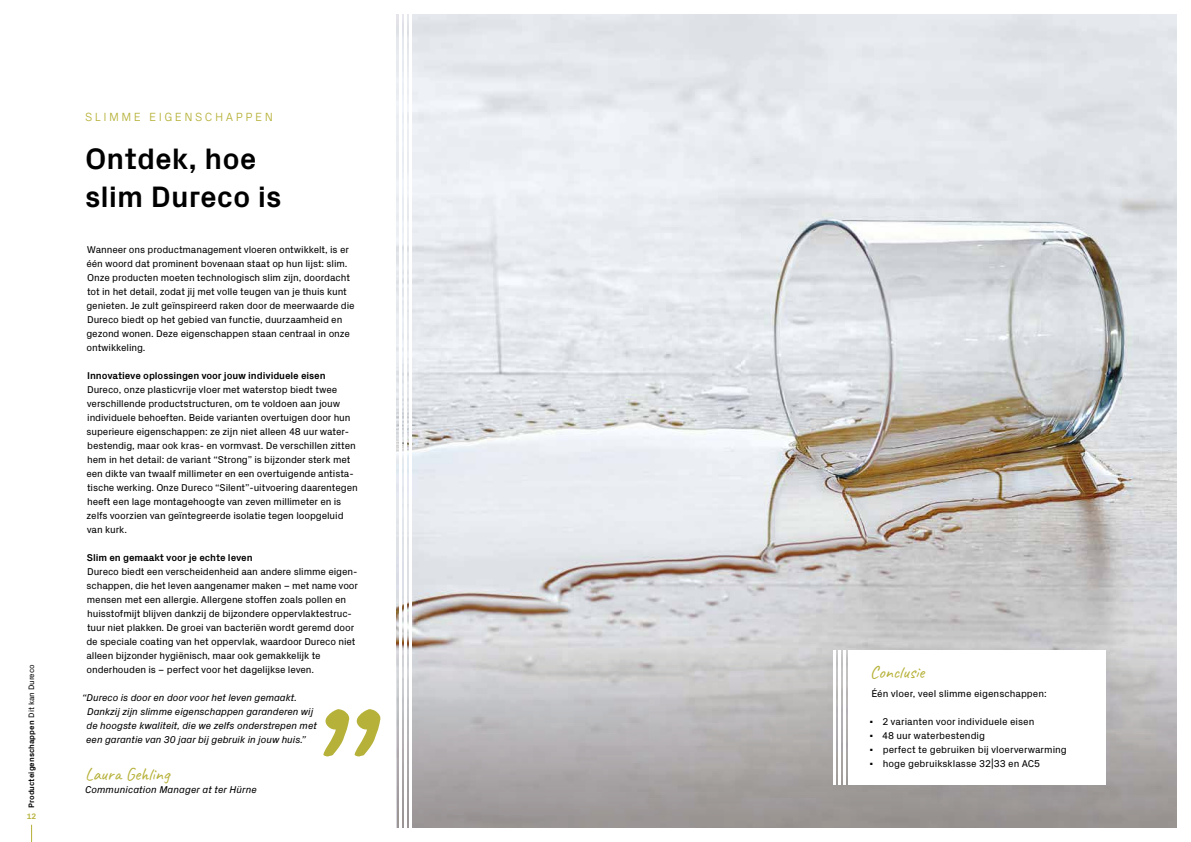
<style>
.page{position:relative;width:1191px;height:842px;background:#fff}
.page>*{position:absolute;margin:0;border:0;box-sizing:border-box;transform-origin:0 0}
.t1{font:700 30px/38px "Px Grotesk";color:#000}
.t2{font:18px "Caveat";color:#b6b138}
.t3{font:300 12px "Px Grotesk";letter-spacing:.21em;color:#b6b138}
.t4{font:10px/14px "Px Grotesk";letter-spacing:-.01em;color:#000}
.t5{font:italic 10px/14px "Px Grotesk";letter-spacing:-.01em;color:#000}
.t6{font:700 10px "Px Grotesk";letter-spacing:-.01em;color:#000}
.t7{font:700 8px "Px Grotesk";color:#000}
.t8{font:700 8px "Px Grotesk";color:#b6b138}
.s1{font-weight:400}
.s2{font-size:20px}
</style>
<div class="page">
<img style="left:397px;top:14px;width:779px;height:603px">
<svg style="left:397px;top:617px;width:779px;height:211px;background:#b7b5b6"></svg>
<hr style="left:409px;top:11px;width:3px;height:820px;background:#fff">
<hr style="left:404px;top:11px;width:3px;height:820px;background:#fff">
<hr style="left:399px;top:11px;width:3px;height:820px;background:#fff">
<hr style="left:833px;top:651px;width:2px;height:134px;background:#fff">
<hr style="left:838px;top:651px;width:2px;height:134px;background:#fff">
<hr style="left:843px;top:651px;width:3px;height:134px;background:#fff">
<div style="left:848px;top:651px;width:258px;height:134px;background:#fff"></div>
<svg style="left:323px;top:709px;width:58px;height:47px"></svg>
<svg style="left:31px;top:825px;width:1px;height:17px"></svg>
<p class="t7" style="left:26px;top:808px;width:145px;rotate:-90deg">Producteigenschappen <span class="s1">Dit kan Dureco</span></p>
<p class="t8" style="left:27px;top:810px;width:11px">12</p>
<p class="t3" style="left:85px;top:108px;width:189px">SLIMME EIGENSCHAPPEN</p>
<h1 class="t1" style="left:85px;top:138px;width:198px">Ontdek, hoe slim Dureco is</h1>
<p class="t4" style="left:86px;top:242px;width:270px">Wanneer ons productmanagement vloeren ontwikkelt, is er één woord dat prominent bovenaan staat op hun lijst: slim.<br>Onze producten moeten technologisch slim zijn, doordacht tot in het detail, zodat jij met volle teugen van je thuis kunt genieten. Je zult geïnspireerd raken door de meerwaarde die Dureco biedt op het gebied van functie, duurzaamheid en gezond wonen. Deze eigenschappen staan centraal in onze ontwikkeling.</p>
<p class="t6" style="left:87px;top:368px;width:240px">Innovatieve oplossingen voor jouw individuele eisen</p>
<p class="t4" style="left:86px;top:382px;width:273px">Dureco, onze plasticvrije vloer met waterstop biedt twee verschillende productstructuren, om te voldoen aan jouw individuele behoeften. Beide varianten overtuigen door hun superieure eigenschappen: ze zijn niet alleen 48 uur water&shy;bestendig, maar ook kras- en vormvast. De verschillen zitten hem in het detail: de variant “Strong” is bijzonder sterk met een dikte van twaalf millimeter en een overtuigende antista&shy;tische werking. Onze Dureco “Silent”-uitvoering daarentegen heeft een lage montagehoogte van zeven millimeter en is zelfs voorzien van geïntegreerde isolatie tegen loopgeluid van kurk.</p>
<p class="t6" style="left:87px;top:550px;width:167px">Slim en gemaakt voor je echte leven</p>
<p class="t4" style="left:86px;top:564px;width:273px">Dureco biedt een verscheidenheid aan andere slimme eigen&shy;schappen, die het leven aangenamer maken – met name voor mensen met een allergie. Allergene stoffen zoals pollen en huisstofmijt blijven dankzij de bijzondere oppervlaktestruc&shy;tuur niet plakken. De groei van bacteriën wordt geremd door de speciale coating van het oppervlak, waardoor Dureco niet alleen bijzonder hygiënisch, maar ook gemakkelijk te onderhouden is – perfect voor het dagelijkse leven.</p>
<p class="t5" style="left:86px;top:690px;width:232px;text-indent:-4px">“Dureco is door en door voor het leven gemaakt.<br>Dankzij zijn slimme eigenschappen garanderen wij de hoogste kwaliteit, die we zelfs onderstrepen met een garantie van 30 jaar bij gebruik in jouw huis.”</p>
<h2 class="t2" style="left:85px;top:763px;width:86px">Laura Gehling</h2>
<p class="t5" style="left:85px;top:782px;width:173px">Communication Manager at ter Hürne</p>
<h2 class="t2" style="left:870px;top:660px;width:56px">Conclusie</h2>
<p class="t4" style="left:871px;top:686px;width:177px">Één vloer, veel slimme eigenschappen:</p>
<p class="t4" style="left:869px;top:714px;width:199px"><span class="s2">·</span> 2 varianten voor individuele eisen<br><span class="s2">·</span> 48 uur waterbestendig<br><span class="s2">·</span> perfect te gebruiken bij vloerverwarming <span class="s2">·</span> hoge gebruiksklasse 32|33 en AC5</p>
</div>
